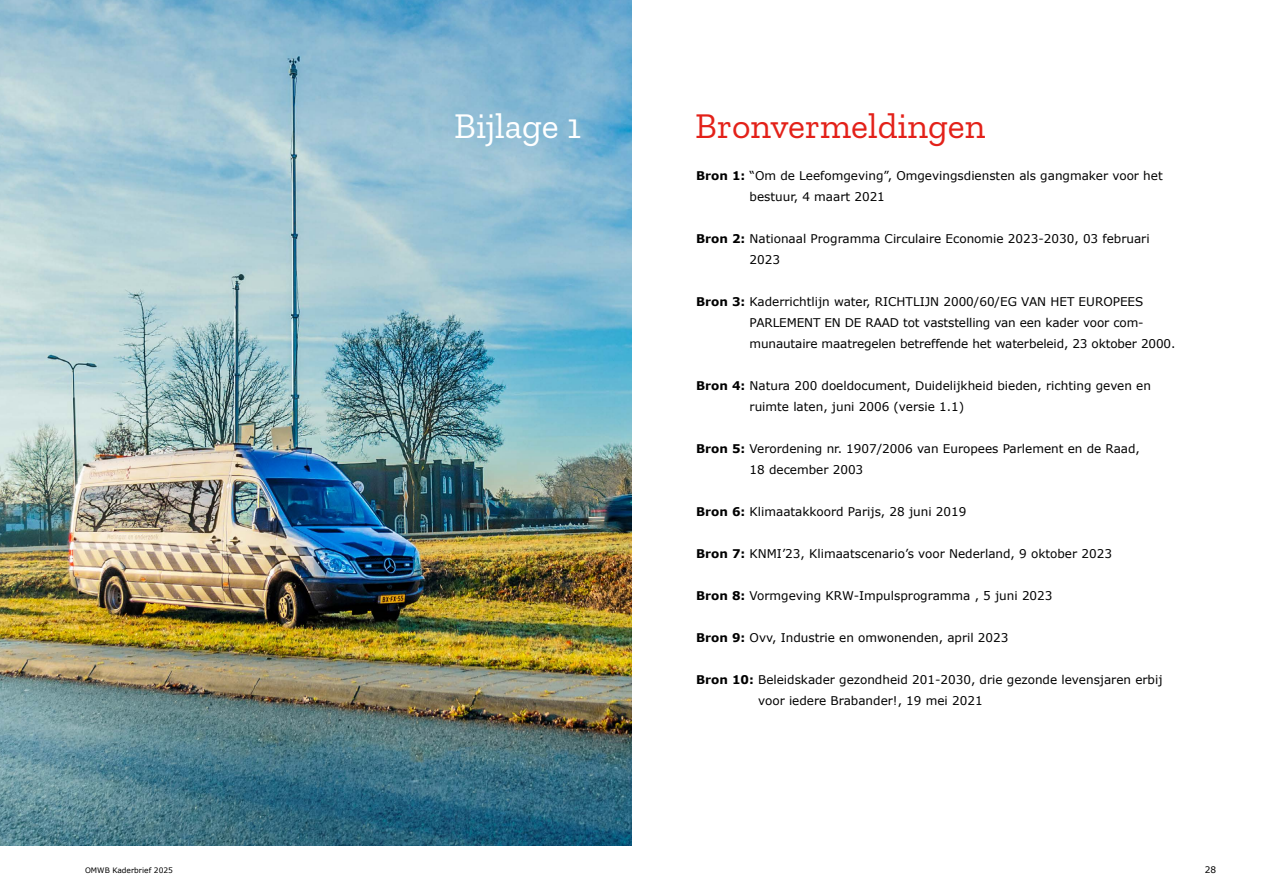
<style>
.page{position:relative;width:1263px;height:893px;background:#fff}
.page>*{position:absolute;margin:0;border:0;box-sizing:border-box;transform-origin:0 0}
.t1{font:36px "Zilla Slab";color:#e32119}
.t2{font:36px "Zilla Slab";color:#fff}
.t3{font:12px/21px "Verdana";color:#000}
.t4{font:9px "Verdana";color:#000}
.t5{font:7.5px "Verdana";color:#000}
.s1{font-weight:700}
</style>
<div class="page">
<img style="left:0;top:0;width:631px;height:846px">
<h1 class="t2" style="left:454px;top:106px;width:128px">Bijlage 1</h1>
<h1 class="t1" style="left:695px;top:106px;width:292px">Bronvermeldingen</h1>
<p class="t3" style="left:749px;top:165px;width:415px;text-indent:-54px"><span class="s1">Bron 1:</span> “Om de Leefomgeving”, Omgevingsdiensten als gangmaker voor het bestuur, 4 maart 2021</p>
<p class="t3" style="left:749px;top:228px;width:402px;text-indent:-54px"><span class="s1">Bron 2:</span> Nationaal Programma Circulaire Economie 2023-2030, 03 februari<br>2023</p>
<p class="t3" style="left:749px;top:291px;width:427px;text-indent:-54px"><span class="s1">Bron 3:</span> Kaderrichtlijn water, RICHTLIJN 2000/60/EG VAN HET EUROPEES<br>PARLEMENT EN DE RAAD tot vaststelling van een kader voor com&shy;munautaire maatregelen betreffende het waterbeleid, 23 oktober 2000.</p>
<p class="t3" style="left:749px;top:375px;width:403px;text-indent:-54px"><span class="s1">Bron 4:</span> Natura 200 doeldocument, Duidelijkheid bieden, richting geven en ruimte laten, juni 2006 (versie 1.1)</p>
<p class="t3" style="left:749px;top:438px;width:392px;text-indent:-54px"><span class="s1">Bron 5:</span> Verordening nr. 1907/2006 van Europees Parlement en de Raad,<br>18 december 2003</p>
<p class="t3" style="left:696px;top:501px;width:272px"><span class="s1">Bron 6:</span> Klimaatakkoord Parijs, 28 juni 2019</p>
<p class="t3" style="left:696px;top:543px;width:417px"><span class="s1">Bron 7:</span> KNMI’23, Klimaatscenario’s voor Nederland, 9 oktober 2023</p>
<p class="t3" style="left:696px;top:585px;width:358px"><span class="s1">Bron 8:</span> Vormgeving KRW-Impulsprogramma , 5 juni 2023</p>
<p class="t3" style="left:696px;top:627px;width:314px"><span class="s1">Bron 9:</span> Ovv, Industrie en omwonenden, april 2023</p>
<p class="t3" style="left:758px;top:669px;width:406px;text-indent:-62px"><span class="s1">Bron 10:</span> Beleidskader gezondheid 201-2030, drie gezonde levensjaren erbij voor iedere Brabander!, 19 mei 2021</p>
<p class="t5" style="left:85px;top:866px;width:90px">OMWB Kaderbrief 2025</p>
<p class="t4" style="left:1205px;top:864px;width:13px">28</p>
</div>
